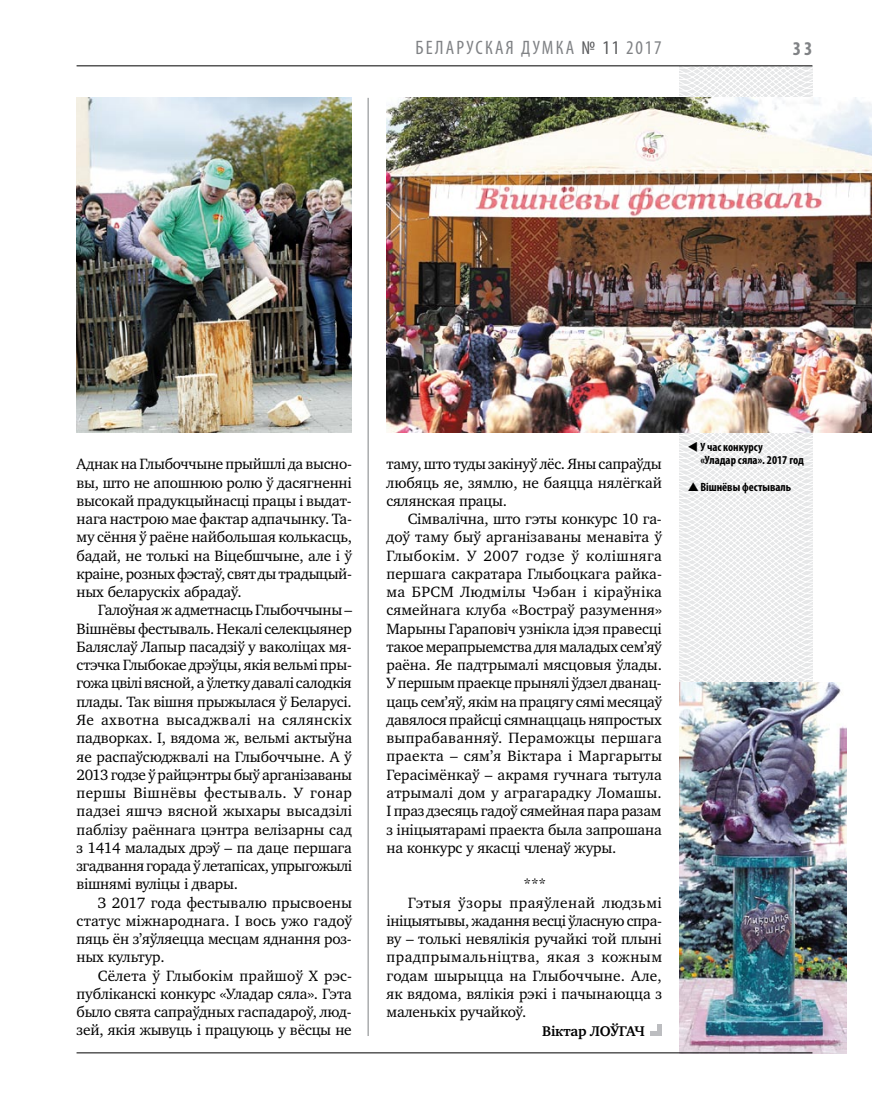
<style>
.page{position:relative;width:872px;height:1106px;background:#fff}
.page>*{position:absolute;margin:0;border:0;box-sizing:border-box;transform-origin:0 0}
.t1{font:condensed 19.5px "Myriad Pro";letter-spacing:.1em;color:#808285}
.t2{font:700 condensed 19.5px "Myriad Pro";color:#808285}
.t3{font:15.3px/18.3px "Charter C";letter-spacing:-.01em;color:#000;text-align:justify}
.t4{font:15.3px "Charter C";letter-spacing:.03em;color:#000}
.t5{font:15.3px "Charter C";letter-spacing:.015em;color:#000}
.t6{font:700 14.4px "Charter C";letter-spacing:-.01em;color:#000}
.t7{font:700 condensed 12px/13.5px "Myriad Pro";color:#000}
.s1{color:#58595b}
</style>
<div class="page">
<hr style="left:368px;top:98px;width:1px;height:938px;background:#808285">
<svg style="left:621px;top:65px;width:249px;height:989px"></svg>
<hr style="left:77px;top:65px;width:735px;height:1px;background:#000">
<img style="left:386px;top:97px;width:486px;height:335px">
<img style="left:77px;top:97px;width:275px;height:336px">
<img style="left:679px;top:682px;width:167px;height:371px">
<hr style="left:77px;top:1052px;width:735px;height:1px;background:#000">
<div style="left:657px;top:1023px;width:5px;height:12px;background:#bcbdc0"></div>
<hr style="left:650px;top:1031px;width:12px;height:4px;background:#bcbdc0">
<svg style="left:698px;top:450px;width:12px;height:1px"></svg>
<svg style="left:688px;top:482px;width:23px;height:10px"></svg>
<p class="t1" style="left:415px;top:36px;width:21px">БЕЛАРУС</p>
<p class="t1" style="left:485px;top:36px;width:178px">КАЯ ДУМКА <span class="s1">№ 11</span> 2017</p>
<p class="t2" style="left:793px;top:37px;width:21px">33</p>
<p class="t3" style="left:77px;top:455px;width:277px">Аднак на Глыбоччыне прыйшлі да высно&shy;вы, што не апошнюю ролю ў дасягненні высокай прадукцыйнасці працы і выдат&shy;нага настрою мае фактар адпачынку. Та&shy;му сёння ў раёне найбольшая колькасць, бадай, не толькі на Віцебшчыне, але і ў краіне, розных фэстаў, свят ды традыцый&shy;ных беларускіх абрадаў.</p>
<p class="t3" style="left:77px;top:601px;width:277px;text-indent:21px">Галоўная ж адметнасць Глыбоччыны – Вішнёвы фестываль. Некалі селекцыянер Баляслаў Лапыр пасадзіў у ваколіцах мя&shy;стэчка Глыбокае дрэўцы, якія вельмі пры&shy;гожа цвілі вясной, а ўлетку давалі салодкія плады. Так вішня прыжылася ў Беларусі.<br>Яе ахвотна высаджвалі на сялянскіх падворках. І, вядома ж, вельмі актыўна яе распаўсюджвалі на Глыбоччыне. А ў 2013 годзе ў райцэнтры быў арганізаваны першы Вішнёвы фестываль. У гонар падзеі яшчэ вясной жыхары высадзілі паблізу раённага цэнтра велізарны сад з 1414 маладых дрэў – па даце першага згадвання горада ў летапісах, упрыгожылі вішнямі вуліцы і двары.</p>
<p class="t3" style="left:77px;top:893px;width:277px;text-indent:21px">З 2017 года фестывалю прысвоены статус міжнароднага. І вось ужо гадоў пяць ён з’яўляецца месцам яднання роз&shy;ных культур.</p>
<p class="t3" style="left:77px;top:966px;width:277px;text-indent:21px">Сёлета ў Глыбокім прайшоў Х рэс&shy;публіканскі конкурс «Уладар сяла». Гэта было свята сапраўдных гаспадароў, люд&shy;зей, якія жывуць і працуюць у вёсцы не</p>
<p class="t3" style="left:386px;top:455px;width:277px">таму, што туды закінуў лёс. Яны сапраўды любяць яе, зямлю, не баяцца нялёгкай сялянская працы.</p>
<p class="t3" style="left:386px;top:510px;width:277px;text-indent:21px">Сімвалічна, што гэты конкурс 10 га&shy;доў таму быў арганізаваны менавіта ў Глыбокім. У 2007 годзе ў колішняга першага сакратара Глыбоцкага райка&shy;ма БРСМ Людмілы Чэбан і кіраўніка сямейнага клуба «Востраў разумення» Марыны Гараповіч узнікла ідэя правесці такое мерапрыемства для маладых сем’яў раёна. Яе падтрымалі мясцовыя ўлады.<br>У першым праекце прынялі ўдзел дванац&shy;цаць сем’яў, якім на працягу сямі месяцаў давялося прайсці сямнаццаць няпростых выпрабаванняў. Пераможцы першага праекта – сям’я Віктара і Маргарыты Герасімёнкаў – акрамя гучнага тытула атрымалі дом у аграгарадку Ломашы.<br>І праз дзесяць гадоў сямейная пара разам з ініцыятарамі праекта была запрошана на конкурс у якасці членаў журы.</p>
<p class="t3" style="left:523px;top:875px;width:24px">***</p>
<p class="t4" style="left:408px;top:894px;width:255px">Гэтыя ўзоры праяўленай людзьмі</p>
<p class="t3" style="left:386px;top:911px;width:277px">ініцыятывы, жадання весці ўласную спра-</p>
<p class="t3" style="left:386px;top:930px;width:277px">ву – толькі невялікія ручайкі той плыні</p>
<p class="t4" style="left:386px;top:948px;width:277px">прадпрымальніцтва, якая з кожным</p>
<p class="t5" style="left:386px;top:967px;width:277px">годам шырыцца на Глыбоччыне. Але,</p>
<p class="t3" style="left:386px;top:984px;width:277px">як вядома, вялікія рэкі і пачынаюцца з</p>
<p class="t3" style="left:386px;top:1003px;width:141px">маленькіх ручайкоў.</p>
<p class="t6" style="left:542px;top:1022px;width:104px">Віктар ЛОЎГАЧ</p>
<p class="t7" style="left:700px;top:439px;width:105px;text-indent:-13px">▼ У час конкурсу<br>«Уладар сяла». 2017 год</p>
<p class="t7" style="left:700px;top:480px;width:92px">Вішнёвы фестываль</p>
</div>
